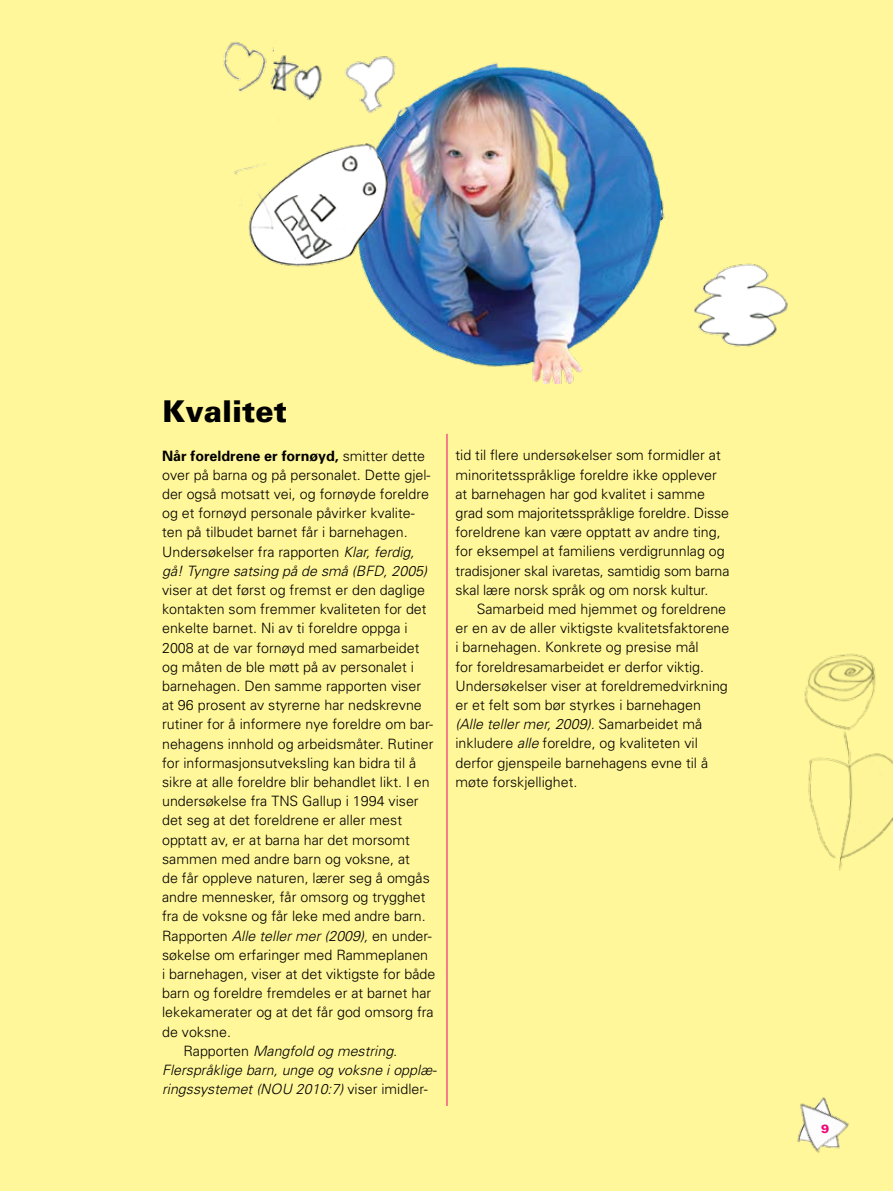
<style>
.page{position:relative;width:893px;height:1191px;background:#fff799}
.page>*{position:absolute;margin:0;border:0;box-sizing:border-box;transform-origin:0 0}
.t1{font:900 30px "Univers";color:#000}
.t2{font:300 14.25px/19.2px "Univers";color:#000}
.t3{font:italic 300 14.25px "Univers";color:#000}
.t4{font:900 12px "Univers";color:#ed0677}
.s1{font-weight:700}
.s2{font-style:italic}
.s3{font-style:normal}
</style>
<div class="page">
<img style="left:370px;top:62px;width:295px;height:322px">
<img style="left:234px;top:128px;width:183px;height:156px">
<img style="left:223px;top:41px;width:187px;height:90px">
<img style="left:804px;top:653px;width:89px;height:218px">
<img style="left:694px;top:263px;width:94px;height:84px">
<hr style="left:447px;top:434px;width:1px;height:672px;background:#ed0677">
<img style="left:797px;top:1097px;width:52px;height:56px">
<h1 class="t1" style="left:162px;top:393px;width:126px">Kvalitet</h1>
<p class="t2" style="left:162px;top:445px;width:270px"><span class="s1">Når foreldrene er fornøyd,</span> smitter dette over på barna og på personalet. Dette gjel&shy;der også motsatt vei, og fornøyde foreldre og et fornøyd personale påvirker kvalite&shy;ten på tilbudet barnet får i barnehagen.<br>Undersøkelser fra rapporten <span class="s2">Klar, ferdig, gå! Tyngre satsing på de små (BFD, 2005)</span></p>
<p class="t2" style="left:162px;top:580px;width:264px">viser at det først og fremst er den daglige</p>
<p class="t2" style="left:162px;top:599px;width:266px">kontakten som fremmer kvaliteten for det</p>
<p class="t2" style="left:162px;top:618px;width:247px">enkelte barnet. Ni av ti foreldre oppga i</p>
<p class="t2" style="left:162px;top:637px;width:259px">2008 at de var fornøyd med samarbeidet</p>
<p class="t2" style="left:162px;top:656px;width:253px">og måten de ble møtt på av personalet i</p>
<p class="t2" style="left:162px;top:676px;width:260px">barnehagen. Den samme rapporten viser</p>
<p class="t2" style="left:162px;top:695px;width:261px">at 96 prosent av styrerne har nedskrevne</p>
<p class="t2" style="left:162px;top:714px;width:273px">rutiner for å informere nye foreldre om bar-</p>
<p class="t2" style="left:162px;top:733px;width:273px">nehagens innhold og arbeidsmåter. Rutiner</p>
<p class="t2" style="left:162px;top:752px;width:256px">for informasjonsutveksling kan bidra til å</p>
<p class="t2" style="left:162px;top:772px;width:269px">sikre at alle foreldre blir behandlet likt. I en</p>
<p class="t2" style="left:162px;top:791px;width:258px">undersøkelse fra TNS Gallup i 1994 viser</p>
<p class="t2" style="left:162px;top:810px;width:241px">det seg at det foreldrene er aller mest</p>
<p class="t2" style="left:162px;top:829px;width:249px">opptatt av, er at barna har det morsomt</p>
<p class="t2" style="left:162px;top:848px;width:249px">sammen med andre barn og voksne, at</p>
<p class="t2" style="left:162px;top:868px;width:269px">de får oppleve naturen, lærer seg å omgås</p>
<p class="t2" style="left:162px;top:887px;width:265px">andre mennesker, får omsorg og trygghet</p>
<p class="t2" style="left:162px;top:906px;width:265px">fra de voksne og får leke med andre barn.</p>
<p class="t3" style="left:162px;top:927px;width:271px"><span class="s3">Rapporten</span> Alle teller mer (2009), <span class="s3">en under-</span></p>
<p class="t2" style="left:162px;top:944px;width:268px">søkelse om erfaringer med Rammeplanen</p>
<p class="t2" style="left:162px;top:964px;width:275px">i barnehagen, viser at det viktigste for både</p>
<p class="t2" style="left:162px;top:983px;width:271px">barn og foreldre fremdeles er at barnet har</p>
<p class="t2" style="left:162px;top:1002px;width:273px">lekekamerater og at det får god omsorg fra</p>
<p class="t2" style="left:162px;top:1021px;width:70px">de voksne.</p>
<p class="t3" style="left:183px;top:1042px;width:215px"><span class="s3">Rapporten</span> Mangfold og mestring.</p>
<p class="t3" style="left:162px;top:1061px;width:276px">Flerspråklige barn, unge og voksne i opplæ-</p>
<p class="t3" style="left:162px;top:1080px;width:267px">ringssystemet (NOU 2010:7) <span class="s3">viser imidler-</span></p>
<p class="t2" style="left:455px;top:445px;width:276px">tid til flere undersøkelser som formidler at minoritetsspråklige foreldre ikke opplever at barnehagen har god kvalitet i samme grad som majoritetsspråklige foreldre. Disse foreldrene kan være opptatt av andre ting, for eksempel at familiens verdigrunnlag og tradisjoner skal ivaretas, samtidig som barna skal lære norsk språk og om norsk kultur.</p>
<p class="t2" style="left:455px;top:599px;width:275px;text-indent:21px">Samarbeid med hjemmet og foreldrene er en av de aller viktigste kvalitetsfaktorene i barnehagen. Konkrete og presise mål<br>for foreldresamarbeidet er derfor viktig.<br>Undersøkelser viser at foreldremedvirkning er et felt som bør styrkes i barnehagen <span class="s2">(Alle teller mer, 2009).</span> Samarbeidet må inkludere <span class="s2">alle</span> foreldre, og kvaliteten vil derfor gjenspeile barnehagens evne til å møte forskjellighet.</p>
<p class="t4" style="left:821px;top:1121px;width:10px">9</p>
</div>
